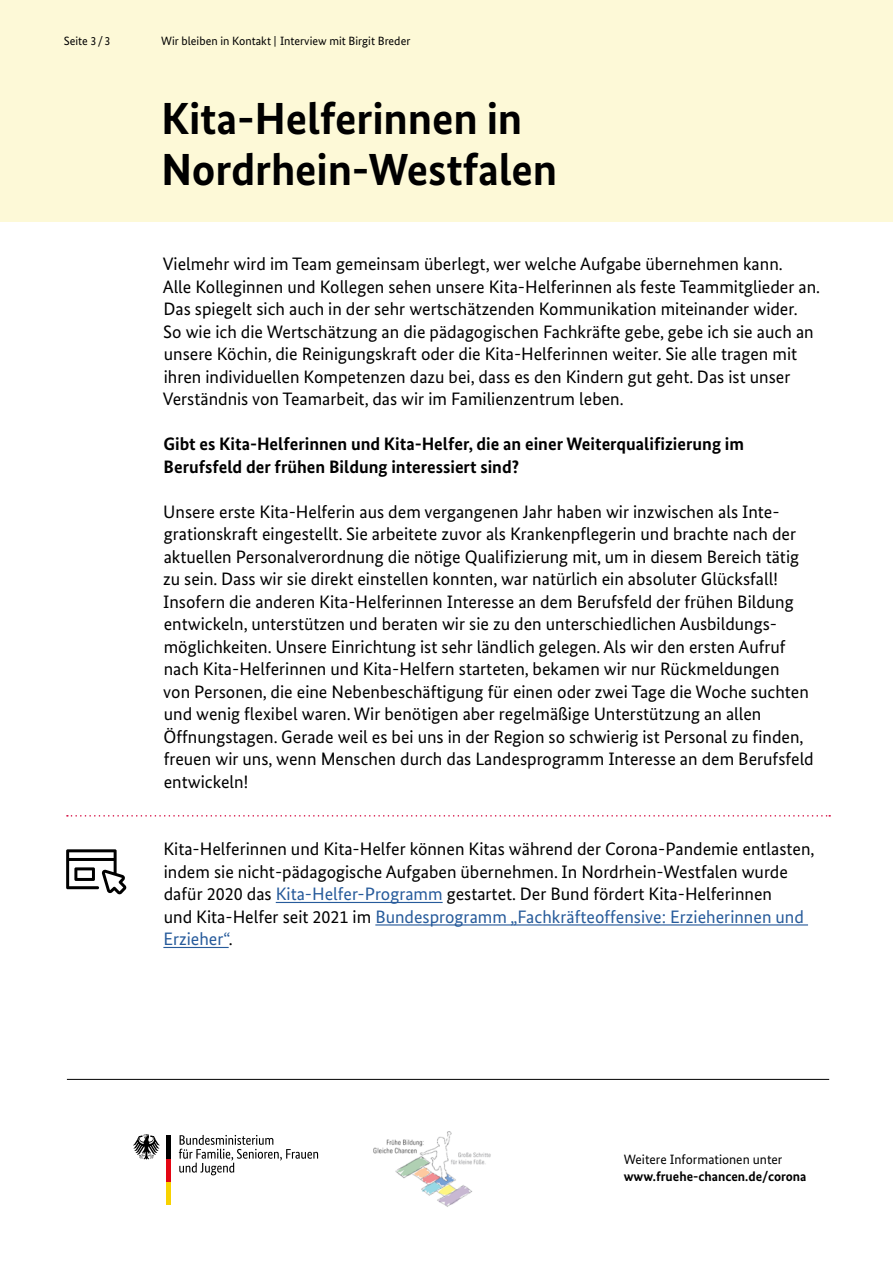
<style>
.page{position:relative;width:893px;height:1263px;background:#fff}
.page>*{position:absolute;margin:0;border:0;box-sizing:border-box;transform-origin:0 0}
.Großer_Titel{font:700 45px/51px "Bundes Sans";letter-spacing:-.005em;color:#000}
.Fließtext_Regular{font:18px/22.5px "Bundes Sans";color:#000}
.Frage{font:700 18px/22.5px "Bundes Sans";color:#000}
.Fließtext_Regular-2{font:700 13.5px/16.5px "Bundes Sans";color:#000}
.t1{font:12px "Bundes Sans";color:#000}
.s1{color:#275b9b}
.s2{font-weight:400}
</style>
<div class="page">
<hr style="left:67px;top:1079px;width:762px;height:1px;background:#000">
<div style="left:0;top:0;width:893px;height:221px;background:#fdf9d7"></div>
<hr style="left:276px;top:902px;width:167px;height:1px;background:#275b9b">
<hr style="left:375px;top:924px;width:433px;height:1px;background:#275b9b">
<hr style="left:163px;top:947px;width:66px;height:1px;background:#275b9b">
<svg style="left:67px;top:815px;width:763px;height:1px"></svg>
<svg style="left:66px;top:849px;width:61px;height:45px"></svg>
<svg style="left:179px;top:1135px;width:139px;height:40px"></svg>
<hr style="left:167px;top:1182px;width:4px;height:23px;background:#f8d200">
<hr style="left:167px;top:1158px;width:4px;height:24px;background:#e30613">
<svg style="left:133px;top:1134px;width:27px;height:25px"></svg>
<hr style="left:167px;top:1135px;width:4px;height:23px;background:#000">
<img style="left:373px;top:1131px;width:118px;height:76px">
<p class="t1" style="left:64px;top:34px;width:48px">Seite 3/3</p>
<p class="t1" style="left:161px;top:34px;width:251px">Wir bleiben in Kontakt | Interview mit Birgit Breder</p>
<p class="Großer_Titel" style="left:161px;top:93px;width:398px">Kita-Helferinnen in<br>Nordrhein-Westfalen</p>
<p class="Fließtext_Regular" style="left:163px;top:252px;width:659px">Vielmehr wird im Team gemeinsam überlegt, wer welche Aufgabe übernehmen kann.<br>Alle Kolleginnen und Kollegen sehen unsere Kita-Helferinnen als feste Teammitglieder an.<br>Das spiegelt sich auch in der sehr wertschätzenden Kommunikation miteinander wider.<br>So wie ich die Wertschätzung an die pädagogischen Fachkräfte gebe, gebe ich sie auch an unsere Köchin, die Reinigungskraft oder die Kita-Helferinnen weiter. Sie alle tragen mit ihren individuellen Kompetenzen dazu bei, dass es den Kindern gut geht. Das ist unser Verständnis von Teamarbeit, das wir im Familienzentrum leben.</p>
<p class="Frage" style="left:163px;top:432px;width:582px">Gibt es Kita-Helferinnen und Kita-Helfer, die an einer Weiterqualifizierung im<br>Berufsfeld der frühen Bildung interessiert sind?</p>
<p class="Fließtext_Regular" style="left:163px;top:500px;width:652px">Unsere erste Kita-Helferin aus dem vergangenen Jahr haben wir inzwischen als Inte&shy;grationskraft eingestellt. Sie arbeitete zuvor als Krankenpflegerin und brachte nach der aktuellen Personalverordnung die nötige Qualifizierung mit, um in diesem Bereich tätig zu sein. Dass wir sie direkt einstellen konnten, war natürlich ein absoluter Glücksfall!<br>Insofern die anderen Kita-Helferinnen Interesse an dem Berufsfeld der frühen Bildung entwickeln, unterstützen und beraten wir sie zu den unterschiedlichen Ausbildungs&shy;möglichkeiten. Unsere Einrichtung ist sehr ländlich gelegen. Als wir den ersten Aufruf nach Kita-Helferinnen und Kita-Helfern starteten, bekamen wir nur Rückmeldungen<br>von Personen, die eine Nebenbeschäftigung für einen oder zwei Tage die Woche suchten und wenig flexibel waren. Wir benötigen aber regelmäßige Unterstützung an allen Öffnungstagen. Gerade weil es bei uns in der Region so schwierig ist Personal zu finden, freuen wir uns, wenn Menschen durch das Landesprogramm Interesse an dem Berufsfeld entwickeln!</p>
<p class="Fließtext_Regular" style="left:163px;top:837px;width:653px">Kita-Helferinnen und Kita-Helfer können Kitas während der Corona-Pandemie entlasten, indem sie nicht-pädagogische Aufgaben übernehmen. In Nordrhein-Westfalen wurde dafür 2020 das <span class="s1">Kita-Helfer-Programm</span> gestartet. Der Bund fördert Kita-Helferinnen<br>und Kita-Helfer seit 2021 im <span class="s1">Bundesprogramm „Fachkräfteoffensive: Erzieherinnen und Erzieher“</span>.</p>
<p class="Fließtext_Regular-2" style="left:624px;top:1151px;width:184px"><span class="s2">Weitere Informationen unter </span>www.fruehe-chancen.de/corona</p>
</div>
